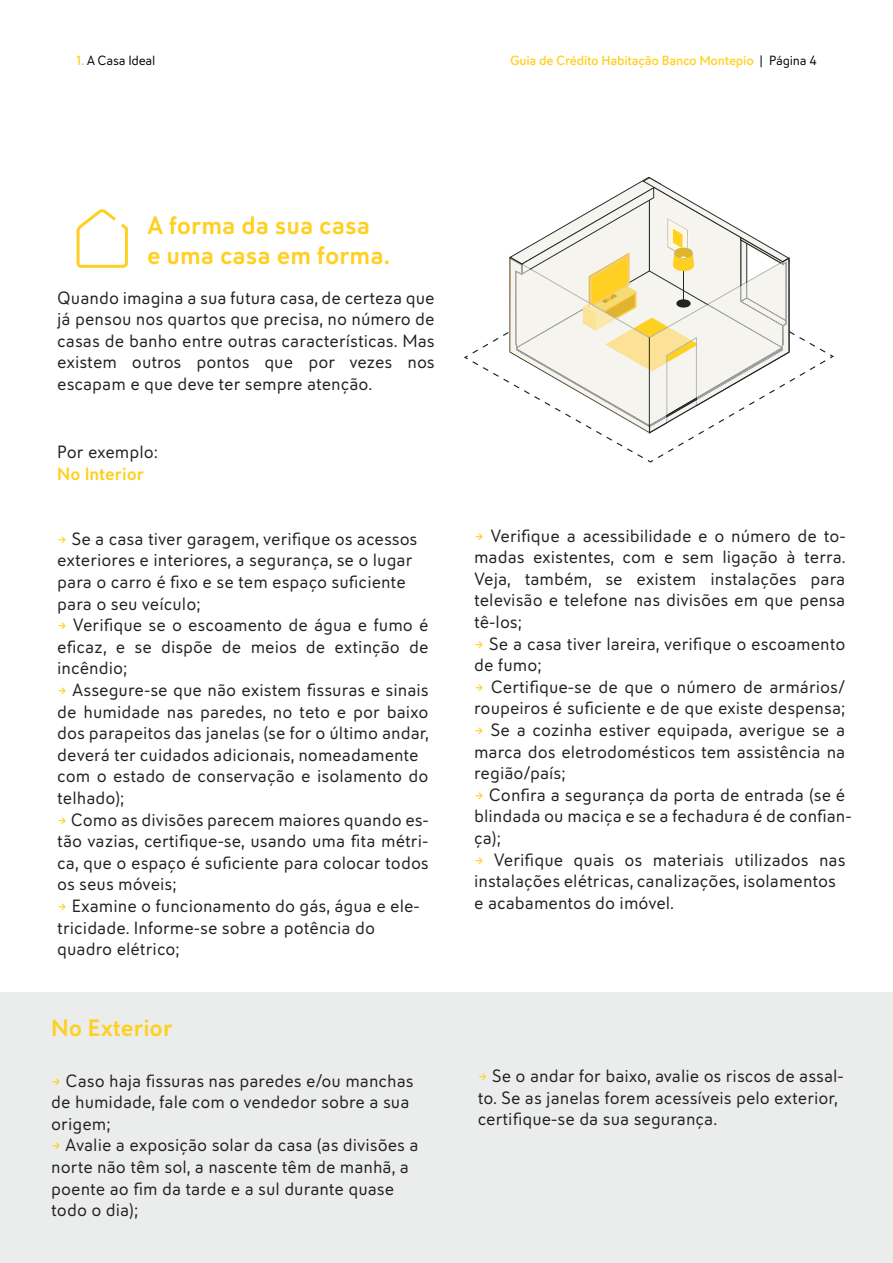
<style>
.page{position:relative;width:893px;height:1263px;background:#fff}
.page>*{position:absolute;margin:0;border:0;box-sizing:border-box;transform-origin:0 0}
.t1{font:600 25.5px/30.6px "Infoma";color:#ffd022}
.t2{font:600 24px "Infoma";color:#ffd022}
.t3{font:18px/21.6px "Infoma";color:#231f20}
.t4{font:600 18px "Infoma";color:#ffd022}
.t5{font:500 13.5px "Infoma";letter-spacing:-.02em;color:#ffd022}
.t6{font:13.5px "Infoma";letter-spacing:-.02em;color:#000001}
.s1{font-weight:500;color:#ffd022}
.s2{font-weight:400;color:#000001}
.s3{color:#ffd022}
</style>
<div class="page">
<div style="left:0;top:992px;width:893px;height:271px;background:#ebedec"></div>
<svg style="left:464px;top:177px;width:370px;height:286px"></svg>
<svg style="left:76px;top:210px;width:52px;height:58px"></svg>
<p class="t6" style="left:77px;top:51px;width:80px"><span class="s1">1.</span> A Casa Ideal</p>
<p class="t5" style="left:510px;top:50px;width:308px">Guia de Crédito Habitação Banco Montepio <span class="s2">| Página 4</span></p>
<h1 class="t1" style="left:147px;top:209px;width:244px">A forma da sua casa e uma casa em forma.</h1>
<p class="t3" style="left:57px;top:286px;width:379px;text-align:justify">Quando imagina a sua futura casa, de certeza que já pensou nos quartos que precisa, no número de casas de banho entre outras características. Mas existem outros pontos que por vezes nos escapam e que deve ter sempre atenção.</p>
<p class="t3" style="left:57px;top:441px;width:102px">Por exemplo:</p>
<p class="t4" style="left:57px;top:461px;width:88px">No Interior</p>
<p class="t3" style="left:57px;top:527px;width:362px"><span class="s3">→</span> Se a casa tiver garagem, verifique os acessos exteriores e interiores, a segurança, se o lugar para o carro é fixo e se tem espaço suficiente para o seu veículo;</p>
<p class="t3" style="left:57px;top:613px;width:373px;text-align:justify"><span class="s3">→</span> Verifique se o escoamento de água e fumo é eficaz, e se dispõe de meios de extinção de incêndio;</p>
<p class="t3" style="left:57px;top:678px;width:373px"><span class="s3">→</span> Assegure-se que não existem fissuras e sinais de humidade nas paredes, no teto e por baixo dos parapeitos das janelas (se for o último andar, deverá ter cuidados adicionais, nomeadamente com o estado de conservação e isolamento do telhado);</p>
<p class="t3" style="left:57px;top:808px;width:373px;text-align:justify"><span class="s3">→</span> Como as divisões parecem maiores quando es&shy;tão vazias, certifique-se, usando uma fita métri&shy;ca, que o espaço é suficiente para colocar todos os seus móveis;</p>
<p class="t3" style="left:57px;top:894px;width:364px"><span class="s3">→</span> Examine o funcionamento do gás, água e ele&shy;tricidade. Informe-se sobre a potência do quadro elétrico;</p>
<h2 class="t2" style="left:51px;top:1011px;width:123px">No Exterior</h2>
<p class="t3" style="left:51px;top:1069px;width:364px"><span class="s3">→</span> Caso haja fissuras nas paredes e/ou manchas de humidade, fale com o vendedor sobre a sua origem;</p>
<p class="t3" style="left:51px;top:1134px;width:369px"><span class="s3">→</span> Avalie a exposição solar da casa (as divisões a norte não têm sol, a nascente têm de manhã, a poente ao fim da tarde e a sul durante quase todo o dia);</p>
<p class="t3" style="left:474px;top:524px;width:373px;text-align:justify"><span class="s3">→</span> Verifique a acessibilidade e o número de to&shy;madas existentes, com e sem ligação à terra.<br>Veja, também, se existem instalações para televisão e telefone nas divisões em que pensa tê-los;</p>
<p class="t3" style="left:474px;top:632px;width:373px"><span class="s3">→</span> Se a casa tiver lareira, verifique o escoamento de fumo;</p>
<p class="t3" style="left:474px;top:675px;width:373px"><span class="s3">→</span> Certifique-se de que o número de armários/ roupeiros é suficiente e de que existe despensa;</p>
<p class="t3" style="left:474px;top:718px;width:373px;text-align:justify"><span class="s3">→</span> Se a cozinha estiver equipada, averigue se a marca dos eletrodomésticos tem assistência na região/país;</p>
<p class="t3" style="left:474px;top:783px;width:379px"><span class="s3">→</span> Confira a segurança da porta de entrada (se é blindada ou maciça e se a fechadura é de confian&shy;ça);</p>
<p class="t3" style="left:474px;top:848px;width:373px"><span class="s3">→</span> Verifique quais os materiais utilizados nas instalações elétricas, canalizações, isolamentos e acabamentos do imóvel.</p>
<p class="t3" style="left:478px;top:1064px;width:367px"><span class="s3">→</span> Se o andar for baixo, avalie os riscos de assal&shy;to. Se as janelas forem acessíveis pelo exterior, certifique-se da sua segurança.</p>
</div>
